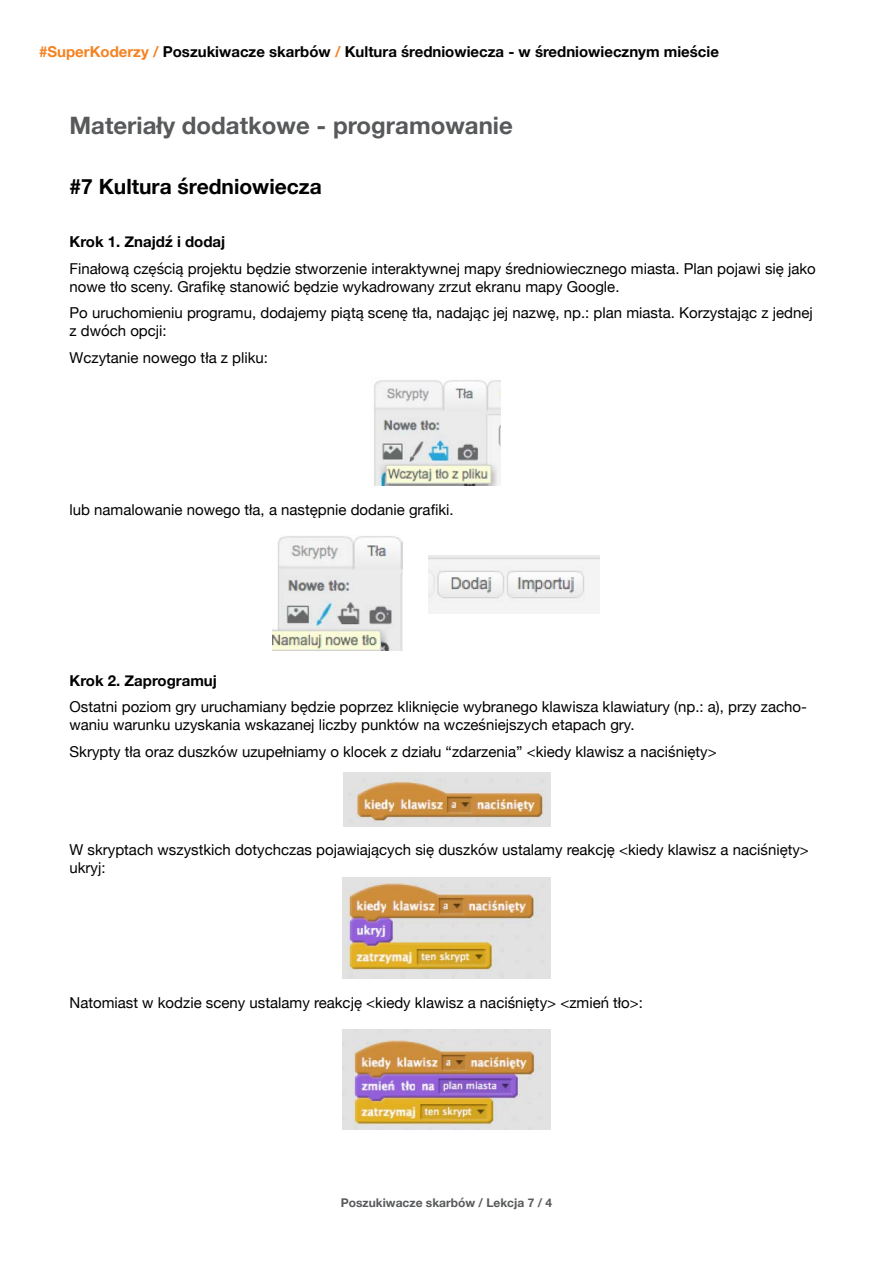
<style>
.page{position:relative;width:893px;height:1263px;background:#fff}
.page>*{position:absolute;margin:0;border:0;box-sizing:border-box;transform-origin:0 0}
.t1{font:700 24px "Helvetica Neue";color:#58595b}
.t2{font:700 21px "Helvetica Neue";color:#000}
.t3{font:15px/18px "Helvetica Neue";color:#000}
.t4{font:700 15px "Helvetica Neue";color:#000}
.t5{font:700 12px "Helvetica Neue";color:#58595b}
.s1{color:#f58220}
</style>
<div class="page">
<img style="left:374px;top:380px;width:127px;height:106px">
<img style="left:273px;top:536px;width:129px;height:114px">
<img style="left:429px;top:556px;width:170px;height:57px">
<img style="left:344px;top:773px;width:207px;height:54px">
<img style="left:342px;top:878px;width:208px;height:100px">
<img style="left:342px;top:1029px;width:209px;height:101px">
<p class="t4" style="left:39px;top:40px;width:681px"><span class="s1">#SuperKoderzy /</span> Poszukiwacze skarbów <span class="s1">/</span> Kultura średniowiecza - w średniowiecznym mieście</p>
<h1 class="t1" style="left:70px;top:107px;width:445px">Materiały dodatkowe - programowanie</h1>
<h2 class="t2" style="left:70px;top:170px;width:254px">#7 Kultura średniowiecza</h2>
<p class="t4" style="left:70px;top:230px;width:157px">Krok 1. Znajdź i dodaj</p>
<p class="t3" style="left:70px;top:260px;width:748px">Finałową częścią projektu będzie stworzenie interaktywnej mapy średniowiecznego miasta. Plan pojawi się jako nowe tło sceny. Grafikę stanowić będzie wykadrowany zrzut ekranu mapy Google.</p>
<p class="t3" style="left:70px;top:305px;width:745px">Po uruchomieniu programu, dodajemy piątą scenę tła, nadając jej nazwę, np.: plan miasta. Korzystając z jednej z dwóch opcji:</p>
<p class="t3" style="left:70px;top:349px;width:200px">Wczytanie nowego tła z pliku:</p>
<p class="t3" style="left:70px;top:502px;width:386px">lub namalowanie nowego tła, a następnie dodanie grafiki.</p>
<p class="t4" style="left:70px;top:669px;width:149px">Krok 2. Zaprogramuj</p>
<p class="t3" style="left:70px;top:699px;width:739px">Ostatni poziom gry uruchamiany będzie poprzez kliknięcie wybranego klawisza klawiatury (np.: a), przy zacho&shy;waniu warunku uzyskania wskazanej liczby punktów na wcześniejszych etapach gry.</p>
<p class="t3" style="left:70px;top:743px;width:649px">Skrypty tła oraz duszków uzupełniamy o klocek z działu “zdarzenia” &lt;kiedy klawisz a naciśnięty&gt;</p>
<p class="t3" style="left:70px;top:842px;width:741px">W skryptach wszystkich dotychczas pojawiających się duszków ustalamy reakcję &lt;kiedy klawisz a naciśnięty&gt; ukryj:</p>
<p class="t3" style="left:70px;top:994px;width:575px">Natomiast w kodzie sceny ustalamy reakcję &lt;kiedy klawisz a naciśnięty&gt; &lt;zmień tło&gt;:</p>
<p class="t5" style="left:341px;top:1194px;width:213px">Poszukiwacze skarbów / Lekcja 7 / 4</p>
</div>
